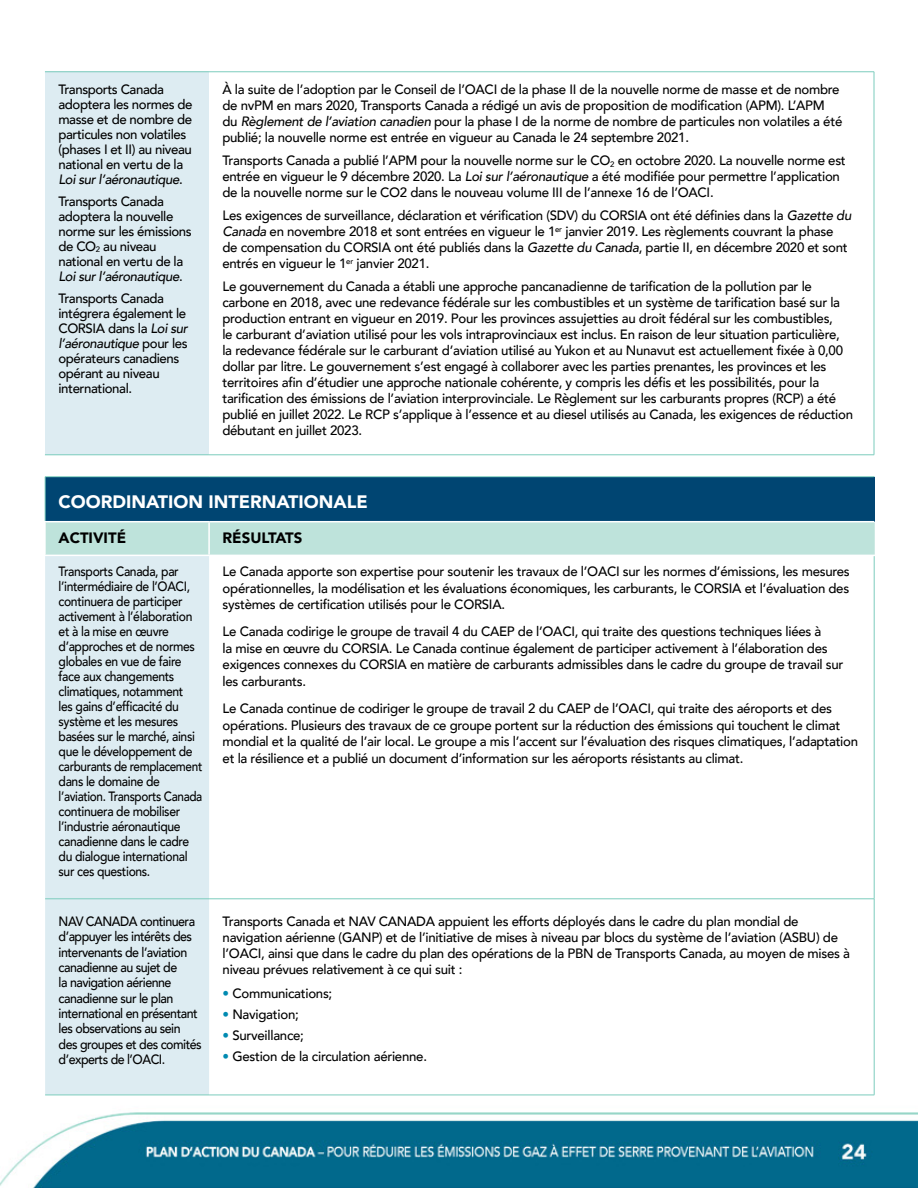
<style>
.page{position:relative;width:918px;height:1188px;background:#fff}
.page>*{position:absolute;margin:0;border:0;box-sizing:border-box;transform-origin:0 0}
.t1{font:900 18px "Avenir";color:#fff}
.t2{font:900 15px "Avenir";color:#000}
.t3{font:500 13.5px/15px "Avenir";letter-spacing:-.02em;color:#000}
.t4{font:500 13.5px/15px "Avenir";letter-spacing:-.02em;color:#000;scale:.9 1}
.t5{font:500 13.5px/15.5px "Avenir";letter-spacing:-.04em;color:#000;scale:.92 1}
.s1{font-style:italic}
.s2{color:#008ab1}
</style>
<div class="page">
<img style="left:0;top:71px;width:918px;height:1117px">
<div style="left:45px;top:477px;width:829px;height:45px;background:#004572"></div>
<div style="left:46px;top:522px;width:828px;height:33px;background:#bee3db"></div>
<div style="left:45px;top:556px;width:164px;height:539px;background:#ddecf2"></div>
<hr style="left:45px;top:476px;width:164px;height:1px;background:#7cccbd">
<hr style="left:45px;top:477px;width:1px;height:44px;background:#7cccbd">
<hr style="left:209px;top:476px;width:665px;height:1px;background:#7cccbd">
<hr style="left:45px;top:899px;width:164px;height:1px;background:#7cccbd">
<hr style="left:209px;top:899px;width:665px;height:1px;background:#7cccbd">
<hr style="left:45px;top:1095px;width:164px;height:1px;background:#7cccbd">
<hr style="left:209px;top:1095px;width:665px;height:1px;background:#7cccbd">
<hr style="left:45px;top:522px;width:1px;height:33px;background:#fff">
<hr style="left:874px;top:477px;width:1px;height:44px;background:#004572">
<hr style="left:874px;top:522px;width:1px;height:33px;background:#bee3db">
<hr style="left:208px;top:522px;width:2px;height:33px;background:#fff">
<hr style="left:874px;top:556px;width:1px;height:343px;background:#7cccbd">
<hr style="left:874px;top:899px;width:1px;height:196px;background:#7cccbd">
<hr style="left:45px;top:521px;width:164px;height:1px;background:#fff">
<hr style="left:209px;top:521px;width:665px;height:1px;background:#fff">
<hr style="left:45px;top:555px;width:164px;height:1px;background:#fff">
<hr style="left:209px;top:555px;width:665px;height:1px;background:#fff">
<div style="left:45px;top:72px;width:164px;height:383px;background:#ddecf2"></div>
<hr style="left:45px;top:72px;width:164px;height:1px;background:#7cccbd">
<hr style="left:209px;top:72px;width:665px;height:1px;background:#7cccbd">
<hr style="left:45px;top:455px;width:164px;height:1px;background:#7cccbd">
<hr style="left:209px;top:455px;width:665px;height:1px;background:#7cccbd">
<hr style="left:874px;top:72px;width:1px;height:383px;background:#7cccbd">
<p class="t3" style="left:58px;top:81px;width:136px">Transports Canada adoptera les normes de masse et de nombre de particules non volatiles (phases I et II) au niveau national en vertu de la<br><span class="s1">Loi sur l’aéronautique</span>.</p>
<p class="t3" style="left:58px;top:193px;width:135px">Transports Canada adoptera la nouvelle norme sur les émissions de CO<sub>2</sub> au niveau national en vertu de la<br><span class="s1">Loi sur l’aéronautique</span>.</p>
<p class="t3" style="left:58px;top:290px;width:131px">Transports Canada intégrera également le<br>CORSIA dans la <span class="s1">Loi sur l’aéronautique</span> pour les opérateurs canadiens opérant au niveau international.</p>
<p class="t3" style="left:222px;top:81px;width:621px;line-height:16px">À la suite de l’adoption par le Conseil de l’OACI de la phase II de la nouvelle norme de masse et de nombre de nvPM en mars 2020, Transports Canada a rédigé un avis de proposition de modification (APM). L’APM du <span class="s1">Règlement de l’aviation canadien</span> pour la phase I de la norme de nombre de particules non volatiles a été publié; la nouvelle norme est entrée en vigueur au Canada le 24 septembre 2021.</p>
<p class="t3" style="left:222px;top:152px;width:625px;line-height:16px">Transports Canada a publié l’APM pour la nouvelle norme sur le CO<sub>2</sub> en octobre 2020. La nouvelle norme est entrée en vigueur le 9 décembre 2020. La <span class="s1">Loi sur l’aéronautique</span> a été modifiée pour permettre l’application de la nouvelle norme sur le CO2 dans le nouveau volume III de l’annexe 16 de l’OACI.</p>
<p class="t3" style="left:222px;top:207px;width:630px;line-height:16px">Les exigences de surveillance, déclaration et vérification (SDV) du CORSIA ont été définies dans la <span class="s1">Gazette du Canada</span> en novembre 2018 et sont entrées en vigueur le 1<sup>er</sup> janvier 2019. Les règlements couvrant la phase de compensation du CORSIA ont été publiés dans la <span class="s1">Gazette du Canada</span>, partie II, en décembre 2020 et sont entrés en vigueur le 1<sup>er</sup> janvier 2021.</p>
<p class="t3" style="left:222px;top:278px;width:632px;line-height:16px">Le gouvernement du Canada a établi une approche pancanadienne de tarification de la pollution par le carbone en 2018, avec une redevance fédérale sur les combustibles et un système de tarification basé sur la production entrant en vigueur en 2019. Pour les provinces assujetties au droit fédéral sur les combustibles,<br>le carburant d’aviation utilisé pour les vols intraprovinciaux est inclus. En raison de leur situation particulière,<br>la redevance fédérale sur le carburant d’aviation utilisé au Yukon et au Nunavut est actuellement fixée à 0,00 dollar par litre. Le gouvernement s’est engagé à collaborer avec les parties prenantes, les provinces et les territoires afin d’étudier une approche nationale cohérente, y compris les défis et les possibilités, pour la tarification des émissions de l’aviation interprovinciale. Le Règlement sur les carburants propres (RCP) a été publié en juillet 2022. Le RCP s’applique à l’essence et au diesel utilisés au Canada, les exigences de réduction débutant en juillet 2023.</p>
<p class="t1" style="left:59px;top:487px;width:311px">COORDINATION INTERNATIONALE</p>
<p class="t2" style="left:59px;top:525px;width:69px">ACTIVITÉ</p>
<p class="t2" style="left:223px;top:525px;width:81px">RÉSULTATS</p>
<p class="t4" style="left:59px;top:563px;width:161px">Transports Canada, par l’intermédiaire de l’OACI, continuera de participer activement à l’élaboration et à la mise en œuvre d’approches et de normes globales en vue de faire face aux changements climatiques, notamment<br>les gains d’efficacité du système et les mesures basées sur le marché, ainsi que le développement de carburants de remplacement dans le domaine de l’aviation. Transports Canada continuera de mobiliser l’industrie aéronautique canadienne dans le cadre du dialogue international sur ces questions.</p>
<p class="t3" style="left:223px;top:562px;width:629px;line-height:16.5px;text-align:justify">Le Canada apporte son expertise pour soutenir les travaux de l’OACI sur les normes d’émissions, les mesures opérationnelles, la modélisation et les évaluations économiques, les carburants, le CORSIA et l’évaluation des systèmes de certification utilisés pour le CORSIA.</p>
<p class="t3" style="left:223px;top:623px;width:622px;line-height:16.5px">Le Canada codirige le groupe de travail 4 du CAEP de l’OACI, qui traite des questions techniques liées à<br>la mise en œuvre du CORSIA. Le Canada continue également de participer activement à l’élaboration des exigences connexes du CORSIA en matière de carburants admissibles dans le cadre du groupe de travail sur les carburants.</p>
<p class="t3" style="left:223px;top:700px;width:637px;line-height:16.5px">Le Canada continue de codiriger le groupe de travail 2 du CAEP de l’OACI, qui traite des aéroports et des opérations. Plusieurs des travaux de ce groupe portent sur la réduction des émissions qui touchent le climat mondial et la qualité de l’air local. Le groupe a mis l’accent sur l’évaluation des risques climatiques, l’adaptation et la résilience et a publié un document d’information sur les aéroports résistants au climat.</p>
<p class="t5" style="left:59px;top:913px;width:157px">NAV CANADA continuera d’appuyer les intérêts des intervenants de l’aviation canadienne au sujet de<br>la navigation aérienne canadienne sur le plan international en présentant les observations au sein des groupes et des comités d’experts de l’OACI.</p>
<p class="t3" style="left:223px;top:912px;width:629px;line-height:16.2px">Transports Canada et NAV CANADA appuient les efforts déployés dans le cadre du plan mondial de navigation aérienne (GANP) et de l’initiative de mises à niveau par blocs du système de l’aviation (ASBU) de l’OACI, ainsi que dans le cadre du plan des opérations de la PBN de Transports Canada, au moyen de mises à niveau prévues relativement à ce qui suit :</p>
<p class="t3" style="left:223px;top:985px;width:111px"><span class="s2">•</span> Communications;</p>
<p class="t3" style="left:223px;top:1006px;width:78px"><span class="s2">•</span> Navigation;</p>
<p class="t3" style="left:223px;top:1027px;width:83px"><span class="s2">•</span> Surveillance;</p>
<p class="t3" style="left:223px;top:1048px;width:206px"><span class="s2">•</span> Gestion de la circulation aérienne.</p>
</div>
